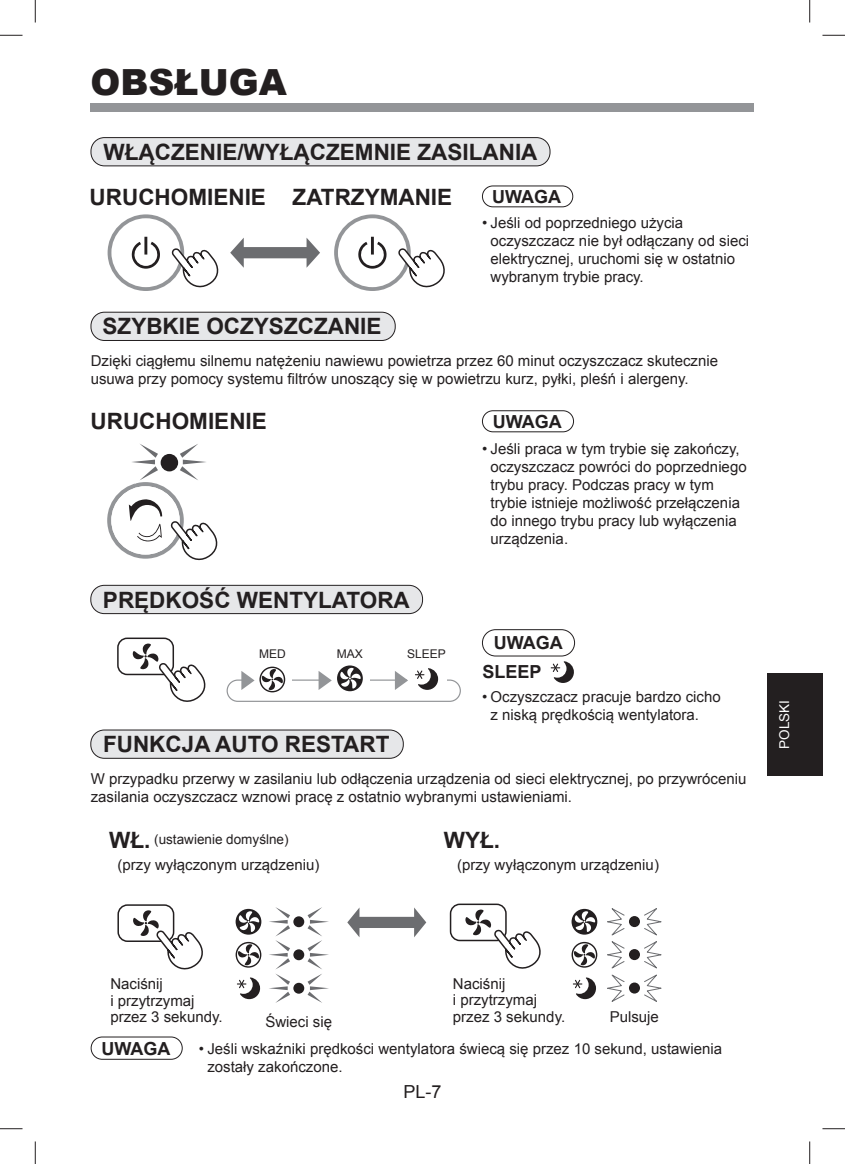
<style>
.page{position:relative;width:845px;height:1164px;background:#fff}
.page>*{position:absolute;margin:0;border:0;box-sizing:border-box;transform-origin:0 0}
.t1{font:900 36px "Arial";color:#231f20}
.t2{font:700 22.5px/45px "Arial";color:#231f20}
.t3{font:700 18px "Arial";color:#231f20}
.t4{font:18px "Arial";color:#231f20}
.t5{font:15px/18px "Arial";color:#231f20}
.t6{font:13.5px "Arial";color:#231f20}
.t7{font:13.5px "Arial";color:#fff}
.t8{font:12px "Arial";color:#231f20}
.s1{font-weight:700;font-size:22.5px}
</style>
<div class="page">
<div style="left:91px;top:103px;width:663px;height:8px;background:#939598"></div>
<div style="left:767px;top:673px;width:55px;height:102px;background:#231f20"></div>
<svg style="left:108px;top:214px;width:111px;height:77px"></svg>
<svg style="left:230px;top:238px;width:90px;height:30px"></svg>
<svg style="left:334px;top:214px;width:111px;height:77px"></svg>
<div style="left:91px;top:312px;width:304px;height:28px;background:#e6e7e9;border-radius:14px"></div>
<div style="left:91px;top:312px;width:304px;height:29px;border:1px solid #231f20;border-radius:14px"></div>
<div style="left:91px;top:585px;width:331px;height:28px;background:#e6e7e9;border-radius:13px"></div>
<div style="left:91px;top:585px;width:331px;height:28px;border:1px solid #231f20;border-radius:13px"></div>
<div style="left:91px;top:730px;width:312px;height:28px;background:#e6e7e9;border-radius:14px"></div>
<div style="left:91px;top:729px;width:312px;height:29px;border:1px solid #231f20;border-radius:14px"></div>
<div style="left:117px;top:637px;width:57px;height:38px;border:2px solid #231f20;border-radius:9px"></div>
<svg style="left:133px;top:643px;width:73px;height:59px"></svg>
<svg style="left:107px;top:444px;width:111px;height:116px"></svg>
<div style="left:91px;top:138px;width:459px;height:28px;background:#e6e7e9;border-radius:14px"></div>
<div style="left:91px;top:137px;width:459px;height:29px;border:1px solid #231f20;border-radius:14px"></div>
<div style="left:226px;top:679px;width:235px;height:22px;border:1px solid #939598;border-radius:11px"></div>
<div style="left:253px;top:675px;width:39px;height:9px;background:#fff"></div>
<div style="left:330px;top:675px;width:39px;height:9px;background:#fff"></div>
<div style="left:407px;top:675px;width:39px;height:9px;background:#fff"></div>
<svg style="left:259px;top:666px;width:26px;height:26px"></svg>
<svg style="left:261px;top:668px;width:23px;height:23px"></svg>
<svg style="left:262px;top:669px;width:21px;height:21px"></svg>
<svg style="left:337px;top:665px;width:26px;height:26px"></svg>
<svg style="left:340px;top:667px;width:20px;height:21px"></svg>
<svg style="left:415px;top:668px;width:23px;height:21px"></svg>
<svg style="left:241px;top:671px;width:13px;height:19px"></svg>
<svg style="left:318px;top:671px;width:14px;height:19px"></svg>
<svg style="left:395px;top:671px;width:13px;height:19px"></svg>
<div style="left:482px;top:185px;width:91px;height:22px;border:1px solid #231f20;border-radius:10px"></div>
<div style="left:482px;top:410px;width:91px;height:22px;border:1px solid #231f20;border-radius:11px"></div>
<svg style="left:550px;top:661px;width:23px;height:22px"></svg>
<div style="left:482px;top:629px;width:93px;height:27px;border:1px solid #231f20;border-radius:13px"></div>
<div style="left:91px;top:1036px;width:91px;height:23px;border:1px solid #231f20;border-radius:11px"></div>
<svg style="left:347px;top:907px;width:79px;height:30px"></svg>
<div style="left:117px;top:904px;width:57px;height:37px;border:2px solid #231f20;border-radius:9px"></div>
<svg style="left:133px;top:910px;width:70px;height:60px"></svg>
<div style="left:449px;top:903px;width:57px;height:38px;border:2px solid #231f20;border-radius:9px"></div>
<svg style="left:465px;top:909px;width:75px;height:59px"></svg>
<svg style="left:628px;top:915px;width:12px;height:12px"></svg>
<svg style="left:628px;top:948px;width:12px;height:12px"></svg>
<div style="left:628px;top:982px;width:12px;height:11px;background:#231f20;border-radius:50%"></div>
<svg style="left:644px;top:908px;width:18px;height:94px"></svg>
<svg style="left:572px;top:908px;width:53px;height:94px"></svg>
<svg style="left:235px;top:908px;width:26px;height:26px"></svg>
<svg style="left:235px;top:941px;width:26px;height:26px"></svg>
<div style="left:293px;top:916px;width:11px;height:11px;background:#231f20;border-radius:50%"></div>
<div style="left:293px;top:949px;width:11px;height:11px;background:#231f20;border-radius:50%"></div>
<div style="left:293px;top:982px;width:11px;height:11px;background:#231f20;border-radius:50%"></div>
<svg style="left:307px;top:907px;width:22px;height:96px"></svg>
<svg style="left:237px;top:907px;width:53px;height:96px"></svg>
<svg style="left:0;top:35px;width:22px;height:1px"></svg>
<svg style="left:822px;top:35px;width:22px;height:1px"></svg>
<svg style="left:0;top:1128px;width:22px;height:1px"></svg>
<svg style="left:822px;top:1128px;width:22px;height:1px"></svg>
<svg style="left:35px;top:0;width:1px;height:23px"></svg>
<svg style="left:35px;top:1141px;width:1px;height:22px"></svg>
<svg style="left:809px;top:0;width:1px;height:23px"></svg>
<svg style="left:809px;top:1141px;width:1px;height:22px"></svg>
<h1 class="t1" style="left:91px;top:55px;width:197px">OBSŁUGA</h1>
<h2 class="t2" style="left:292px;top:129px;width:246px;text-indent:-189px">WŁĄCZENIE/WYŁĄCZEMNIE ZASILANIA<br>ZATRZYMANIE</h2>
<p class="t5" style="left:490px;top:214px;width:260px;text-indent:-9px">• Jeśli od poprzedniego użycia oczyszczacz nie był odłączany od sieci elektrycznej, uruchomi się w ostatnio wybranym trybie pracy.</p>
<h2 class="t2" style="left:90px;top:174px;width:178px">URUCHOMIENIE</h2>
<p class="t3" style="left:492px;top:186px;width:70px">UWAGA</p>
<h2 class="t2" style="left:103px;top:304px;width:280px">SZYBKIE OCZYSZCZANIE</h2>
<p class="t5" style="left:91px;top:352px;width:628px">Dzięki ciągłemu silnemu natężeniu nawiewu powietrza przez 60 minut oczyszczacz skutecznie usuwa przy pomocy systemu filtrów unoszący się w powietrzu kurz, pyłki, pleśń i alergeny.</p>
<h2 class="t2" style="left:90px;top:398px;width:178px">URUCHOMIENIE</h2>
<h2 class="t2" style="left:103px;top:577px;width:308px">PRĘDKOŚĆ WENTYLATORA</h2>
<p class="t8" style="left:259px;top:647px;width:28px">MED</p>
<p class="t8" style="left:407px;top:647px;width:40px">SLEEP</p>
<p class="t8" style="left:337px;top:647px;width:28px">MAX</p>
<h2 class="t2" style="left:103px;top:721px;width:288px">FUNKCJA AUTO RESTART</h2>
<p class="t3" style="left:493px;top:411px;width:70px">UWAGA</p>
<p class="t5" style="left:490px;top:439px;width:257px;text-indent:-9px">• Jeśli praca w tym trybie się zakończy, oczyszczacz powróci do poprzedniego trybu pracy. Podczas pracy w tym trybie istnieje możliwość przełączenia do innego trybu pracy lub wyłączenia urządzenia.</p>
<p class="t3" style="left:493px;top:633px;width:70px">UWAGA</p>
<p class="t3" style="left:482px;top:662px;width:61px">SLEEP</p>
<p class="t5" style="left:490px;top:687px;width:232px;text-indent:-9px">• Oczyszczacz pracuje bardzo cicho z niską prędkością wentylatora.</p>
<p class="t5" style="left:91px;top:769px;width:657px">W przypadku przerwy w zasilaniu lub odłączenia urządzenia od sieci elektrycznej, po przywróceniu zasilania oczyszczacz wznowi pracę z ostatnio wybranymi ustawieniami.</p>
<p class="t6" style="left:109px;top:832px;width:181px"><span class="s1">WŁ.</span> (ustawienie domyślne)</p>
<p class="t5" style="left:118px;top:856px;width:203px">(przy wyłączonym urządzeniu)</p>
<h2 class="t2" style="left:444px;top:817px;width:58px">WYŁ.</h2>
<p class="t5" style="left:457px;top:856px;width:203px">(przy wyłączonym urządzeniu)</p>
<p class="t7" style="left:776px;top:748px;width:50px;rotate:-90deg">POLSKI</p>
<p class="t5" style="left:453px;top:975px;width:114px;line-height:16.5px">Naciśnij<br>i przytrzymaj przez 3 sekundy.</p>
<p class="t5" style="left:110px;top:975px;width:114px;line-height:16.5px">Naciśnij<br>i przytrzymaj przez 3 sekundy.</p>
<p class="t5" style="left:609px;top:1007px;width:51px">Pulsuje</p>
<p class="t5" style="left:207px;top:1039px;width:516px;text-indent:-9px">• Jeśli wskaźniki prędkości wentylatora świecą się przez 10 sekund, ustawienia zostały zakończone.</p>
<p class="t5" style="left:265px;top:1012px;width:68px">Świeci się</p>
<p class="t3" style="left:102px;top:1038px;width:70px">UWAGA</p>
<p class="t4" style="left:403px;top:1081px;width:40px">PL-7</p>
</div>
